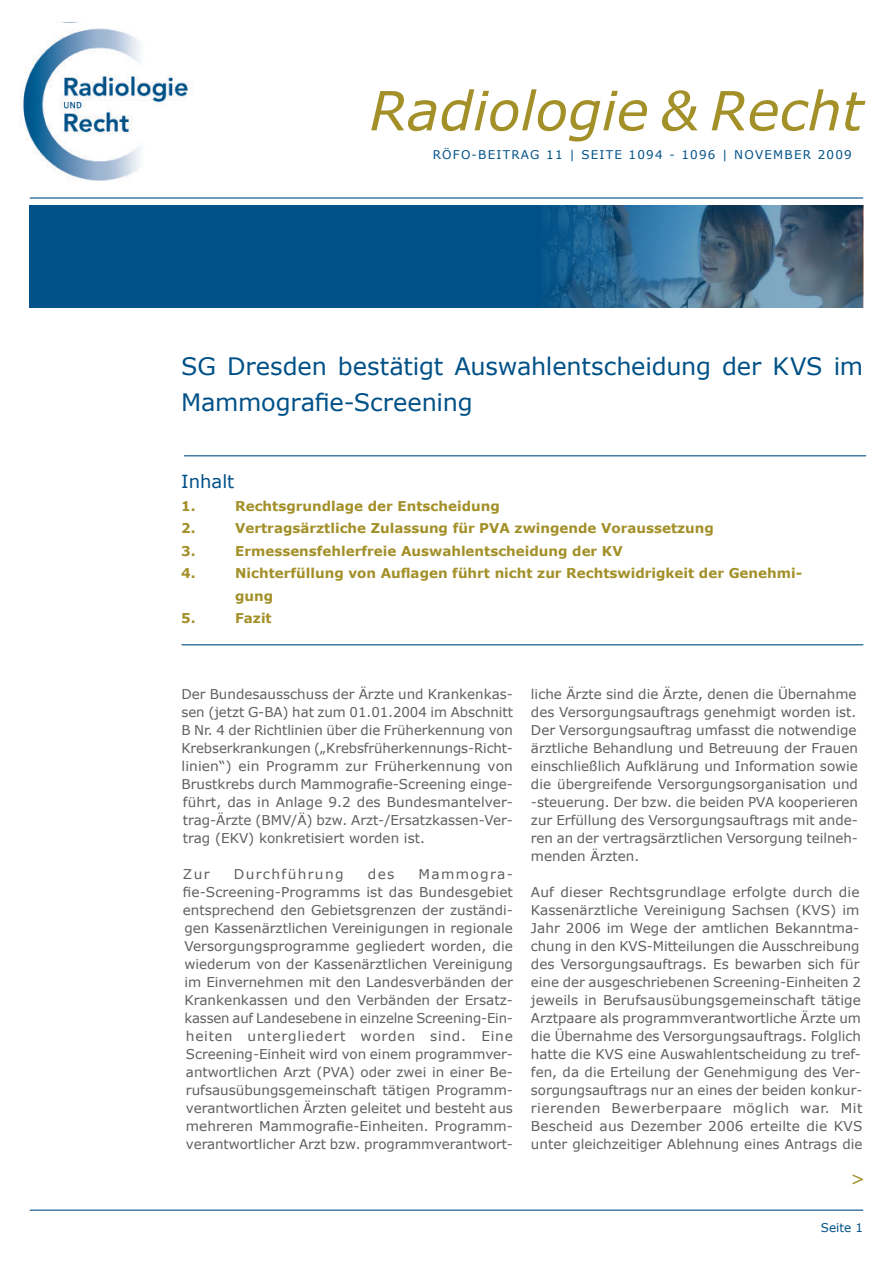
<style>
.page{position:relative;width:893px;height:1263px;background:#fff}
.page>*{position:absolute;margin:0;border:0;box-sizing:border-box;transform-origin:0 0}
.t1{font:italic 54px "Verdana";color:#a39029}
.Headline_14pt___ZA_1{font:24px/36px "Verdana";letter-spacing:-.01em;color:#005187}
.t2{font:18px "Verdana";color:#005187}
.t3{font:18px "Verdana";color:#a39029}
.Fließtext{font:13.5px/18px "Verdana";color:#5f5f62;text-align:justify}
.t4{font:700 13.5px/22.5px "Verdana";color:#a39029}
.Fließtext-2{font:13.5px "Verdana";letter-spacing:.095em;color:#5f5f62}
.t5{font:12px "Verdana";letter-spacing:.1em;color:#005187}
</style>
<div class="page">
<hr style="left:30px;top:1209px;width:833px;height:2px;background:#005187">
<img style="left:23px;top:28px;width:170px;height:153px">
<hr style="left:182px;top:644px;width:681px;height:1px;background:#005187">
<hr style="left:30px;top:197px;width:833px;height:2px;background:#005187">
<div style="left:30px;top:206px;width:833px;height:102px;background:#005187"></div>
<img style="left:542px;top:206px;width:321px;height:102px">
<hr style="left:184px;top:455px;width:682px;height:1px;background:#005187">
<p class="t1" style="left:369px;top:74px;width:495px">Radiologie &amp; Recht</p>
<p class="t5" style="left:433px;top:146px;width:421px">RÖFO-BEITRAG 11 | SEITE 1094 - 1096 | NOVEMBER 2009</p>
<p class="Headline_14pt___ZA_1" style="left:181px;top:348px;width:683px">SG Dresden bestätigt Auswahlentscheidung der KVS im<br>Mammografie-Screening</p>
<p class="t2" style="left:181px;top:469px;width:55px">Inhalt</p>
<p class="t4" style="left:181px;top:494px;width:16px">1.</p>
<p class="t4" style="left:235px;top:494px;width:266px">Rechtsgrundlage der Entscheidung</p>
<p class="t4" style="left:181px;top:517px;width:16px">2.</p>
<p class="t4" style="left:235px;top:517px;width:480px">Vertragsärztliche Zulassung für PVA zwingende Voraussetzung</p>
<p class="t4" style="left:181px;top:539px;width:16px">3.</p>
<p class="t4" style="left:235px;top:539px;width:389px">Ermessensfehlerfreie Auswahlentscheidung der KV</p>
<p class="t4" style="left:181px;top:562px;width:16px">4.</p>
<p class="t4" style="left:235px;top:562px;width:568px">Nichterfüllung von Auflagen führt nicht zur Rechtswidrigkeit der Genehmi&shy;gung</p>
<p class="t4" style="left:181px;top:607px;width:16px">5.</p>
<p class="t4" style="left:235px;top:607px;width:38px">Fazit</p>
<p class="Fließtext" style="left:181px;top:685px;width:333px">Der Bundesausschuss der Ärzte und Krankenkas&shy;sen (jetzt G-BA) hat zum 01.01.2004 im Abschnitt B Nr. 4 der Richtlinien über die Früherkennung von Krebserkrankungen („Krebsfrüherkennungs-Richt&shy;linien“) ein Programm zur Früherkennung von Brustkrebs durch Mammografie-Screening einge&shy;führt, das in Anlage 9.2 des Bundesmantelver&shy;trag-Ärzte (BMV/Ä) bzw. Arzt-/Ersatzkassen-Ver&shy;trag (EKV) konkretisiert worden ist.</p>
<p class="Fließtext" style="left:183px;top:865px;width:28px">Zur</p>
<p class="Fließtext-2" style="left:234px;top:865px;width:111px">Durchführung</p>
<p class="Fließtext" style="left:368px;top:865px;width:28px">des</p>
<p class="Fließtext" style="left:183px;top:865px;width:332px;text-indent:236px">Mammogra&shy;fie-Screening-Programms ist das Bundesgebiet entsprechend den Gebietsgrenzen der zuständi&shy;gen Kassenärztlichen Vereinigungen in regionale Versorgungsprogramme gegliedert worden, die wiederum von der Kassenärztlichen Vereinigung im Einvernehmen mit den Landesverbänden der Krankenkassen und den Verbänden der Ersatz&shy;kassen auf Landesebene in einzelne Screening-Ein&shy;heiten untergliedert worden sind. Eine Screening-Einheit wird von einem programmver&shy;antwortlichen Arzt (PVA) oder zwei in einer Be&shy;rufsausübungsgemeinschaft tätigen Programm&shy;verantwortlichen Ärzten geleitet und besteht aus mehreren Mammografie-Einheiten. Programm&shy;verantwortlicher Arzt bzw. programmverantwort-</p>
<p class="Fließtext" style="left:531px;top:685px;width:329px">liche Ärzte sind die Ärzte, denen die Übernahme des Versorgungsauftrags genehmigt worden ist.<br>Der Versorgungsauftrag umfasst die notwendige ärztliche Behandlung und Betreuung der Frauen einschließlich Aufklärung und Information sowie die übergreifende Versorgungsorganisation und -steuerung. Der bzw. die beiden PVA kooperieren zur Erfüllung des Versorgungsauftrags mit ande&shy;ren an der vertragsärztlichen Versorgung teilneh&shy;menden Ärzten.</p>
<p class="Fließtext" style="left:531px;top:883px;width:333px;text-align:left">Auf dieser Rechtsgrundlage erfolgte durch die Kassenärztliche Vereinigung Sachsen (KVS) im Jahr 2006 im Wege der amtlichen Bekanntma&shy;chung in den KVS-Mitteilungen die Ausschreibung des Versorgungsauftrags. Es bewarben sich für eine der ausgeschriebenen Screening-Einheiten 2 jeweils in Berufsausübungsgemeinschaft tätige Arztpaare als programmverantwortliche Ärzte um die Übernahme des Versorgungsauftrags. Folglich hatte die KVS eine Auswahlentscheidung zu tref&shy;fen, da die Erteilung der Genehmigung des Ver&shy;sorgungsauftrags nur an eines der beiden konkur&shy;rierenden Bewerberpaare möglich war. Mit Bescheid aus Dezember 2006 erteilte die KVS unter gleichzeitiger Ablehnung eines Antrags die</p>
<p class="t3" style="left:850px;top:1166px;width:16px">&gt;</p>
<p class="t5" style="left:821px;top:1219px;width:44px">Seite 1</p>
</div>
